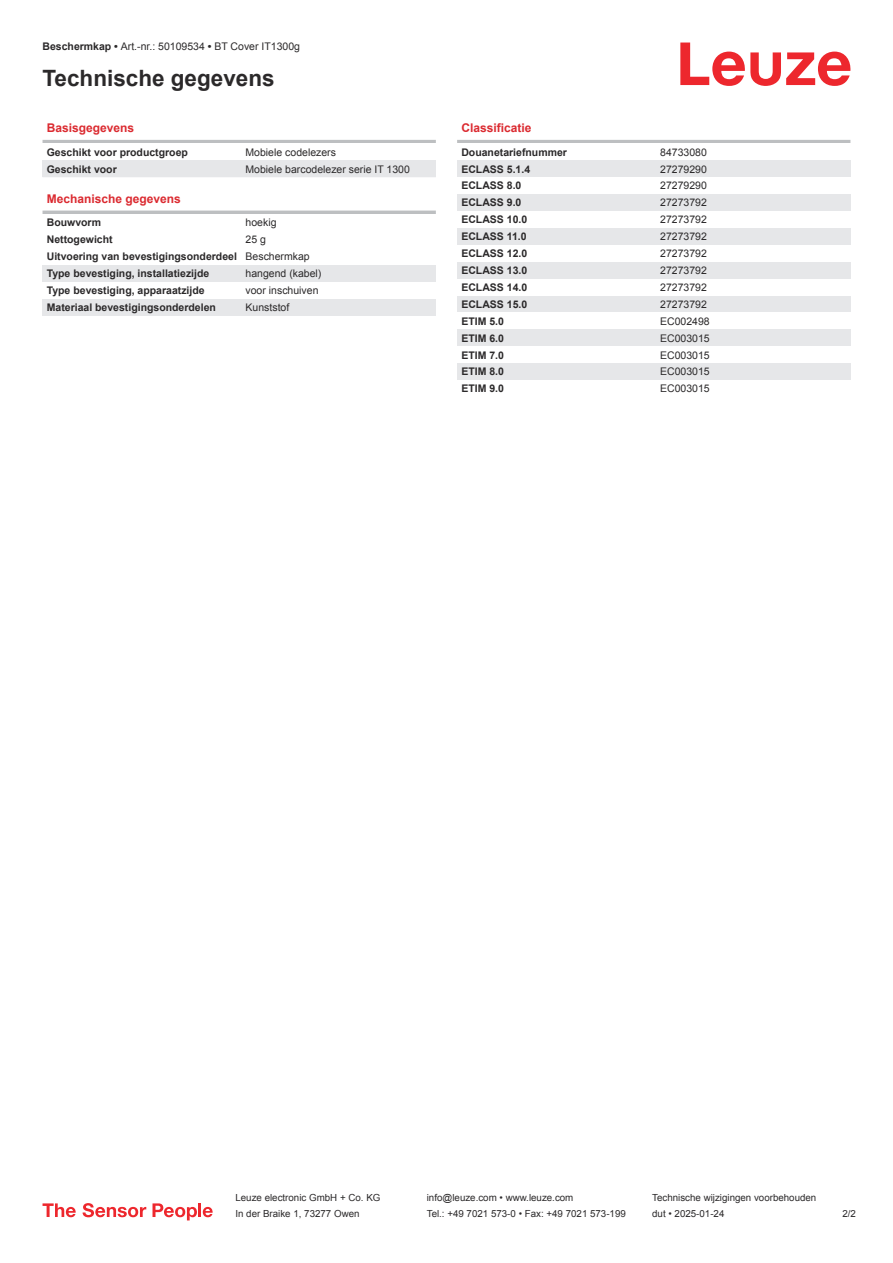
<style>
.page{position:relative;width:893px;height:1263px;background:#fff}
.page>*{position:absolute;margin:0;border:0;box-sizing:border-box;transform-origin:0 0}
.t1{font:700 22.5px "Arial";color:#2b292a}
.t2{font:700 12px "Arial";color:#db2a30}
.t3{font:700 10.5px/17px "Arial";color:#2b292a}
.t4{font:10.5px "Arial";color:#2b292a}
.t5{font:9.75px "Arial";color:#2b292a}
.s1{font-weight:700}
.s2{font-weight:400}
</style>
<div class="page">
<svg style="left:680px;top:43px;width:170px;height:43px"></svg>
<hr style="left:43px;top:140px;width:393px;height:3px;background:#bdbfc1">
<div style="left:43px;top:160px;width:199px;height:17px;background:#e6e7e9"></div>
<div style="left:242px;top:160px;width:194px;height:17px;background:#e6e7e9"></div>
<hr style="left:43px;top:211px;width:393px;height:3px;background:#bdbfc1">
<div style="left:43px;top:265px;width:199px;height:17px;background:#e6e7e9"></div>
<div style="left:242px;top:265px;width:194px;height:17px;background:#e6e7e9"></div>
<div style="left:43px;top:299px;width:199px;height:17px;background:#e6e7e9"></div>
<div style="left:242px;top:299px;width:194px;height:17px;background:#e6e7e9"></div>
<hr style="left:457px;top:140px;width:393px;height:3px;background:#bdbfc1">
<div style="left:457px;top:160px;width:200px;height:17px;background:#e6e7e9"></div>
<div style="left:657px;top:160px;width:193px;height:17px;background:#e6e7e9"></div>
<div style="left:457px;top:194px;width:200px;height:17px;background:#e6e7e9"></div>
<div style="left:657px;top:194px;width:193px;height:17px;background:#e6e7e9"></div>
<div style="left:457px;top:228px;width:200px;height:17px;background:#e6e7e9"></div>
<div style="left:657px;top:228px;width:193px;height:17px;background:#e6e7e9"></div>
<div style="left:457px;top:262px;width:200px;height:17px;background:#e6e7e9"></div>
<div style="left:657px;top:262px;width:193px;height:17px;background:#e6e7e9"></div>
<div style="left:457px;top:296px;width:200px;height:16px;background:#e6e7e9"></div>
<div style="left:657px;top:296px;width:193px;height:16px;background:#e6e7e9"></div>
<div style="left:457px;top:329px;width:200px;height:17px;background:#e6e7e9"></div>
<div style="left:657px;top:329px;width:193px;height:17px;background:#e6e7e9"></div>
<div style="left:457px;top:363px;width:200px;height:17px;background:#e6e7e9"></div>
<div style="left:657px;top:363px;width:193px;height:17px;background:#e6e7e9"></div>
<svg style="left:43px;top:1203px;width:33px;height:14px"></svg>
<svg style="left:83px;top:1203px;width:63px;height:14px"></svg>
<svg style="left:153px;top:1203px;width:44px;height:17px"></svg>
<hr style="left:198px;top:1203px;width:3px;height:14px;background:#ed272d">
<svg style="left:203px;top:1207px;width:10px;height:10px"></svg>
<p class="t4" style="left:43px;top:43px;width:259px"><span class="s1">Beschermkap •</span> Art.-nr.: 50109534 <span class="s1">•</span> BT Cover IT1300g</p>
<h1 class="t1" style="left:43px;top:70px;width:234px">Technische gegevens</h1>
<p class="t2" style="left:47px;top:123px;width:89px">Basisgegevens</p>
<p class="t3" style="left:47px;top:144px;width:143px">Geschikt voor productgroep</p>
<p class="t4" style="left:246px;top:148px;width:92px">Mobiele codelezers</p>
<p class="t3" style="left:47px;top:161px;width:72px">Geschikt voor</p>
<p class="t4" style="left:246px;top:165px;width:166px">Mobiele barcodelezer serie IT 1300</p>
<p class="t2" style="left:47px;top:194px;width:136px">Mechanische gegevens</p>
<p class="t3" style="left:47px;top:215px;width:56px">Bouwvorm</p>
<p class="t4" style="left:246px;top:219px;width:32px">hoekig</p>
<p class="t3" style="left:47px;top:232px;width:67px">Nettogewicht</p>
<p class="t3" style="left:47px;top:232px;width:264px;text-indent:199px"><span class="s2">25 g<br></span>Uitvoering van bevestigingsonderdeel <span class="s2">Beschermkap<br></span>Type bevestiging, installatiezijde</p>
<p class="t4" style="left:246px;top:269px;width:77px">hangend (kabel)</p>
<p class="t3" style="left:47px;top:283px;width:159px">Type bevestiging, apparaatzijde</p>
<p class="t4" style="left:246px;top:286px;width:74px">voor inschuiven</p>
<p class="t3" style="left:47px;top:300px;width:171px">Materiaal bevestigingsonderdelen</p>
<p class="t4" style="left:246px;top:303px;width:45px">Kunststof</p>
<p class="t2" style="left:461px;top:123px;width:72px">Classificatie</p>
<p class="t3" style="left:461px;top:144px;width:107px">Douanetariefnummer</p>
<p class="t4" style="left:660px;top:148px;width:48px">84733080</p>
<p class="t3" style="left:461px;top:161px;width:70px">ECLASS 5.1.4</p>
<p class="t4" style="left:660px;top:165px;width:48px">27279290</p>
<p class="t3" style="left:461px;top:178px;width:62px">ECLASS 8.0</p>
<p class="t4" style="left:660px;top:182px;width:48px">27279290</p>
<p class="t3" style="left:461px;top:195px;width:62px">ECLASS 9.0</p>
<p class="t4" style="left:660px;top:199px;width:48px">27273792</p>
<p class="t3" style="left:461px;top:212px;width:67px">ECLASS 10.0</p>
<p class="t4" style="left:660px;top:216px;width:48px">27273792</p>
<p class="t3" style="left:461px;top:229px;width:67px">ECLASS 11.0</p>
<p class="t4" style="left:660px;top:232px;width:48px">27273792</p>
<p class="t3" style="left:461px;top:246px;width:67px">ECLASS 12.0</p>
<p class="t4" style="left:660px;top:249px;width:48px">27273792</p>
<p class="t3" style="left:461px;top:263px;width:67px">ECLASS 13.0</p>
<p class="t4" style="left:660px;top:266px;width:48px">27273792</p>
<p class="t3" style="left:461px;top:280px;width:67px">ECLASS 14.0</p>
<p class="t4" style="left:660px;top:283px;width:48px">27273792</p>
<p class="t3" style="left:461px;top:297px;width:67px">ECLASS 15.0</p>
<p class="t4" style="left:660px;top:300px;width:48px">27273792</p>
<p class="t3" style="left:461px;top:313px;width:44px">ETIM 5.0</p>
<p class="t4" style="left:660px;top:317px;width:51px">EC002498</p>
<p class="t3" style="left:461px;top:330px;width:44px">ETIM 6.0</p>
<p class="t4" style="left:660px;top:334px;width:51px">EC003015</p>
<p class="t3" style="left:461px;top:347px;width:44px">ETIM 7.0</p>
<p class="t4" style="left:660px;top:351px;width:51px">EC003015</p>
<p class="t3" style="left:461px;top:364px;width:44px">ETIM 8.0</p>
<p class="t4" style="left:660px;top:368px;width:51px">EC003015</p>
<p class="t3" style="left:461px;top:381px;width:44px">ETIM 9.0</p>
<p class="t4" style="left:660px;top:385px;width:51px">EC003015</p>
<p class="t5" style="left:235px;top:1194px;width:146px">Leuze electronic GmbH + Co. KG</p>
<p class="t5" style="left:427px;top:1194px;width:148px">info@leuze.com • www.leuze.com</p>
<p class="t5" style="left:652px;top:1194px;width:166px">Technische wijzigingen voorbehouden</p>
<p class="t5" style="left:235px;top:1210px;width:126px">In der Braike 1, 73277 Owen</p>
<p class="t5" style="left:427px;top:1210px;width:201px">Tel.: +49 7021 573-0 • Fax: +49 7021 573-199</p>
<p class="t5" style="left:652px;top:1210px;width:74px">dut • 2025-01-24</p>
<p class="t5" style="left:842px;top:1210px;width:15px">2 /2</p>
</div>
